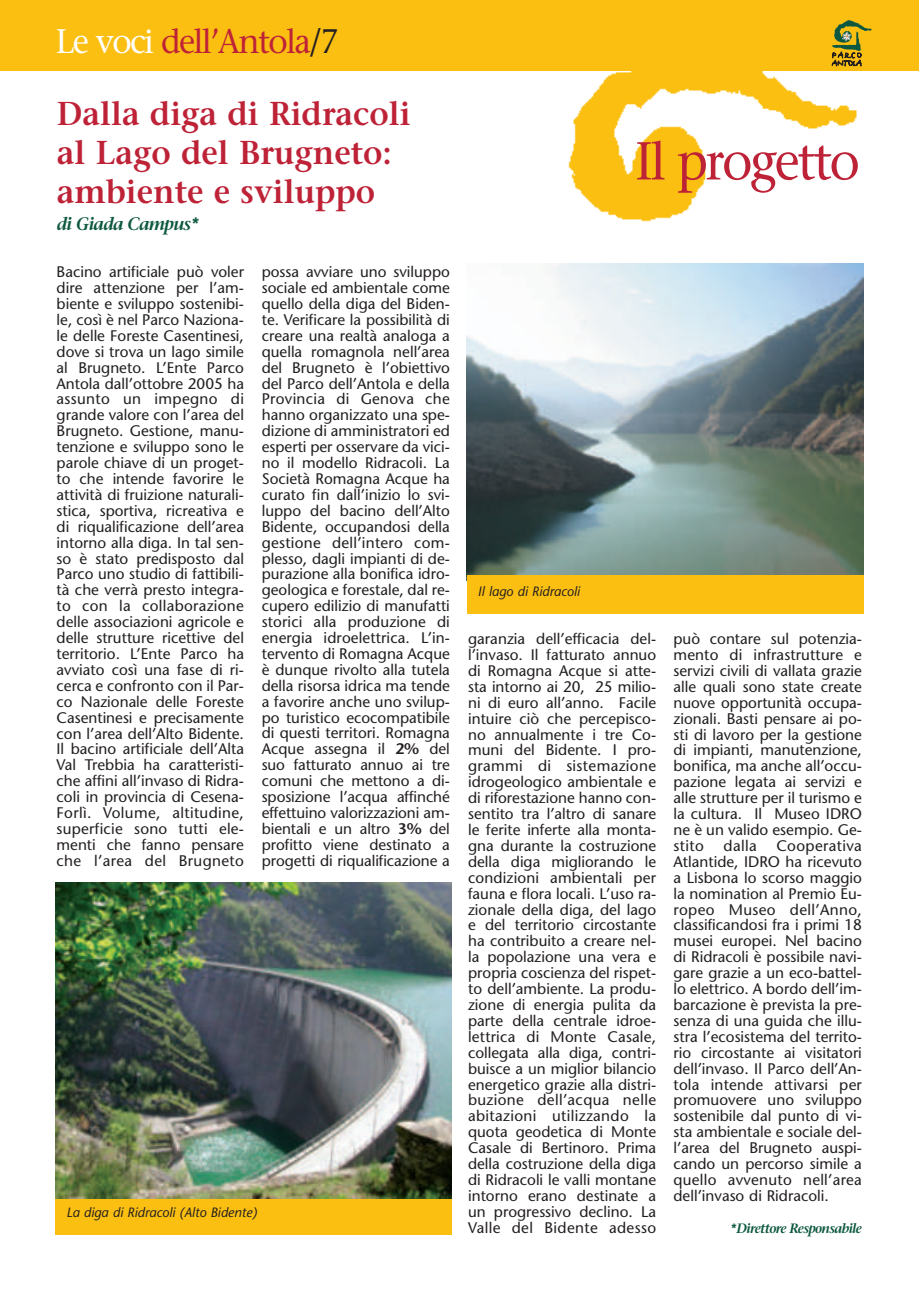
<style>
.page{position:relative;width:919px;height:1289px;background:#fff}
.page>*{position:absolute;margin:0;border:0;box-sizing:border-box;transform-origin:0 0}
.t1{font:53.1px "Stone Serif";letter-spacing:-.05em;color:#be2237;scale:.96 1}
.t2{font:33.9px "Stone Serif";letter-spacing:-.05em;color:#be2237;scale:.96 1}
.t3{font:600 33px/39px "Stone Serif";color:#be2237;scale:.96 1}
.t4{font:italic 600 18px "Stone Serif";letter-spacing:-.055em;color:#0d5840;scale:.96 1}
.t5{font:15.3px/15.9px "Stone Sans";color:#231f20;text-align:justify}
.t6{font:italic 13.5px "Stone Sans";color:#231f20}
.t7{font:italic 600 13.5px "Stone Serif";letter-spacing:-.055em;color:#0d5840;scale:.96 1}
.s1{color:#fff}
.s2{color:#231f20}
.s3{font-weight:600}
</style>
<div class="page">
<img style="left:466px;top:264px;width:397px;height:311px">
<div style="left:0;top:1px;width:918px;height:70px;background:#fbbf12"></div>
<svg style="left:834px;top:20px;width:37px;height:47px"></svg>
<img style="left:568px;top:40px;width:289px;height:182px">
<div style="left:55px;top:1195px;width:396px;height:39px;background:#fbbf12"></div>
<div style="left:466px;top:575px;width:397px;height:38px;background:#fbbf12"></div>
<img style="left:55px;top:882px;width:396px;height:316px">
<h2 class="t2" style="left:56px;top:28px;width:296px"><span class="s1">Le voci</span> dell’Antola<span class="s2">/7</span></h2>
<h3 class="t3" style="left:57px;top:97px;width:370px">Dalla diga di Ridracoli al Lago del Brugneto: ambiente e sviluppo</h3>
<p class="t4" style="left:57px;top:216px;width:150px">di Giada Campus*</p>
<p class="t5" style="left:57px;top:265px;width:189px">Bacino artificiale può voler dire attenzione per l’am&shy;biente e sviluppo sostenibi&shy;le, così è nel Parco Naziona&shy;le delle Foreste Casentinesi, dove si trova un lago simile al Brugneto. L’Ente Parco Antola dall’ottobre 2005 ha assunto un impegno di grande valore con l’area del Brugneto. Gestione, manu&shy;tenzione e sviluppo sono le parole chiave di un proget&shy;to che intende favorire le attività di fruizione naturali&shy;stica, sportiva, ricreativa e di riqualificazione dell’area intorno alla diga. In tal sen&shy;so è stato predisposto dal Parco uno studio di fattibili&shy;tà che verrà presto integra&shy;to con la collaborazione delle associazioni agricole e delle strutture ricettive del territorio. L’Ente Parco ha avviato così una fase di ri&shy;cerca e confronto con il Par&shy;co Nazionale delle Foreste Casentinesi e precisamente con l’area dell’Alto Bidente.<br>Il bacino artificiale dell’Alta Val Trebbia ha caratteristi&shy;che affini all’invaso di Ridra&shy;coli in provincia di Cesena-Forlì. Volume, altitudine, superficie sono tutti ele&shy;menti che fanno pensare che l’area del Brugneto</p>
<p class="t5" style="left:262px;top:265px;width:190px">possa avviare uno sviluppo sociale ed ambientale come quello della diga del Biden&shy;te. Verificare la possibilità di creare una realtà analoga a quella romagnola nell’area del Brugneto è l’obiettivo del Parco dell’Antola e della Provincia di Genova che hanno organizzato una spe&shy;dizione di amministratori ed esperti per osservare da vici&shy;no il modello Ridracoli. La Società Romagna Acque ha curato fin dall’inizio lo svi&shy;luppo del bacino dell’Alto Bidente, occupandosi della gestione dell’intero com&shy;plesso, dagli impianti di de&shy;purazione alla bonifica idro&shy;geologica e forestale, dal re&shy;cupero edilizio di manufatti storici alla produzione di energia idroelettrica. L’in&shy;tervento di Romagna Acque è dunque rivolto alla tutela della risorsa idrica ma tende a favorire anche uno svilup&shy;po turistico ecocompatibile di questi territori. Romagna Acque assegna il <span class="s3">2%</span> del suo fatturato annuo ai tre comuni che mettono a di&shy;sposizione l’acqua affinché effettuino valorizzazioni am&shy;bientali e un altro <span class="s3">3%</span> del profitto viene destinato a progetti di riqualificazione a</p>
<p class="t6" style="left:66px;top:1206px;width:192px">La diga di Ridracoli (Alto Bidente)</p>
<h1 class="t1" style="left:635px;top:140px;width:235px">Il progetto</h1>
<p class="t6" style="left:478px;top:586px;width:104px">Il lago di Ridracoli</p>
<p class="t5" style="left:468px;top:632px;width:189px">garanzia dell’efficacia del&shy;l’invaso. Il fatturato annuo di Romagna Acque si atte&shy;sta intorno ai 20, 25 milio&shy;ni di euro all’anno. Facile intuire ciò che percepisco&shy;no annualmente i tre Co&shy;muni del Bidente. I pro&shy;grammi di sistemazione idrogeologico ambientale e di riforestazione hanno con&shy;sentito tra l’altro di sanare le ferite inferte alla monta&shy;gna durante la costruzione della diga migliorando le condizioni ambientali per fauna e flora locali. L’uso ra&shy;zionale della diga, del lago e del territorio circostante ha contribuito a creare nel&shy;la popolazione una vera e propria coscienza del rispet&shy;to dell’ambiente. La produ&shy;zione di energia pulita da parte della centrale idroe&shy;lettrica di Monte Casale, collegata alla diga, contri&shy;buisce a un miglior bilancio energetico grazie alla distri&shy;buzione dell’acqua nelle abitazioni utilizzando la quota geodetica di Monte Casale di Bertinoro. Prima della costruzione della diga di Ridracoli le valli montane intorno erano destinate a un progressivo declino. La Valle del Bidente adesso</p>
<p class="t5" style="left:673px;top:632px;width:190px">può contare sul potenzia&shy;mento di infrastrutture e servizi civili di vallata grazie alle quali sono state create nuove opportunità occupa&shy;zionali. Basti pensare ai po&shy;sti di lavoro per la gestione di impianti, manutenzione, bonifica, ma anche all’occu&shy;pazione legata ai servizi e alle strutture per il turismo e la cultura. Il Museo IDRO ne è un valido esempio. Ge&shy;stito</p>
<p class="t5" style="left:723px;top:839px;width:35px">dalla</p>
<p class="t5" style="left:673px;top:839px;width:190px;text-indent:103px">Cooperativa Atlantide, IDRO ha ricevuto a Lisbona lo scorso maggio la nomination al Premio Eu&shy;ropeo Museo dell’Anno, classificandosi fra i primi 18 musei europei. Nel bacino di Ridracoli è possibile navi&shy;gare grazie a un eco-battel&shy;lo elettrico. A bordo dell’im&shy;barcazione è prevista la pre&shy;senza di una guida che illu&shy;stra l’ecosistema del territo&shy;rio circostante ai visitatori dell’invaso. Il Parco dell’An&shy;tola intende attivarsi per promuovere uno sviluppo sostenibile dal punto di vi&shy;sta ambientale e sociale del&shy;l’area del Brugneto auspi&shy;cando un percorso simile a quello avvenuto nell’area dell’invaso di Ridracoli.</p>
<p class="t7" style="left:730px;top:1223px;width:139px">*Direttore Responsabile</p>
</div>
